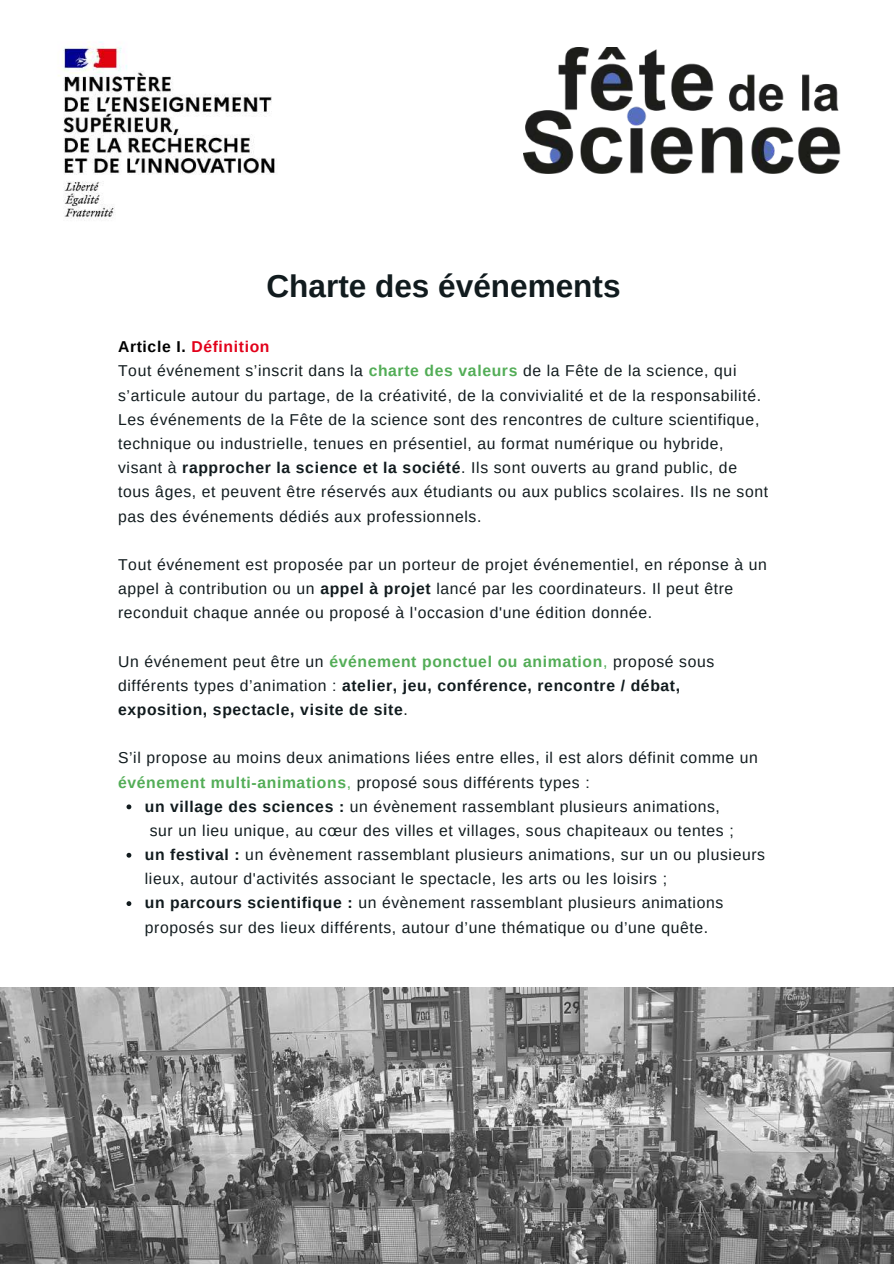
<style>
.page{position:relative;width:894px;height:1264px;background:#fff}
.page>*{position:absolute;margin:0;border:0;box-sizing:border-box;transform-origin:0 0}
.t1{font:700 31.5px "Arimo";color:#111b1e}
.t2{font:15.75px/24.2px "Arimo";letter-spacing:.04em;color:#111b1e}
.t3{font:700 15.75px/24.2px "Arimo";letter-spacing:.04em;color:#111b1e}
.s1{font-weight:700;color:#000}
.s2{font-weight:700;color:#e2001a}
.s3{font-weight:700;color:#53ad57}
.s4{font-weight:700}
.s5{font-weight:400}
.s6{color:#53ad57}
.s7{font-weight:400;color:#53ad57}
</style>
<div class="page">
<img style="left:523px;top:48px;width:317px;height:126px">
<svg style="left:126px;top:804px;width:5px;height:5px"></svg>
<svg style="left:126px;top:852px;width:5px;height:5px"></svg>
<svg style="left:126px;top:901px;width:5px;height:5px"></svg>
<img style="left:0;top:987px;width:893px;height:276px">
<img style="left:58px;top:41px;width:217px;height:180px">
<h1 class="t1" style="left:266px;top:268px;width:355px">Charte des événements</h1>
<p class="t2" style="left:118px;top:335px;width:651px"><span class="s1">Article I.</span> <span class="s2">Définition<br></span>Tout événement s’inscrit dans la <span class="s3">charte des valeurs</span> de la Fête de la science, qui s’articule autour du partage, de la créativité, de la convivialité et de la responsabilité.<br>Les événements de la Fête de la science sont des rencontres de culture scientifique, technique ou industrielle, tenues en présentiel, au format numérique ou hybride, visant à <span class="s4">rapprocher la science et la société</span>. Ils sont ouverts au grand public, de tous âges, et peuvent être réservés aux étudiants ou aux publics scolaires. Ils ne sont pas des événements dédiés aux professionnels.</p>
<p class="t2" style="left:118px;top:552px;width:650px">Tout événement est proposée par un porteur de projet événementiel, en réponse à un appel à contribution ou un <span class="s4">appel à projet</span> lancé par les coordinateurs. Il peut être reconduit chaque année ou proposé à l'occasion d'une édition donnée.</p>
<p class="t3" style="left:118px;top:649px;width:597px"><span class="s5">Un événement peut être un</span> <span class="s6">événement ponctuel ou animation</span><span class="s7">,</span> <span class="s5">proposé sous différents types d’animation :</span> atelier, jeu, conférence, rencontre / débat, exposition, spectacle, visite de site<span class="s5">.</span></p>
<p class="t2" style="left:118px;top:745px;width:641px">S’il propose au moins deux animations liées entre elles, il est alors définit comme un <span class="s3">événement multi-animations</span><span class="s6">,</span> proposé sous différents types :</p>
<p class="t2" style="left:145px;top:794px;width:576px"><span class="s4">un village des sciences :</span> un évènement rassemblant plusieurs animations,</p>
<p class="t2" style="left:150px;top:818px;width:585px">sur un lieu unique, au cœur des villes et villages, sous chapiteaux ou tentes ;</p>
<p class="t2" style="left:145px;top:842px;width:621px"><span class="s4">un festival :</span> un évènement rassemblant plusieurs animations, sur un ou plusieurs</p>
<p class="t2" style="left:145px;top:866px;width:523px">lieux, autour d'activités associant le spectacle, les arts ou les loisirs ;</p>
<p class="t2" style="left:145px;top:890px;width:580px"><span class="s4">un parcours scientifique :</span> un évènement rassemblant plusieurs animations</p>
<p class="t2" style="left:145px;top:915px;width:564px">proposés sur des lieux différents, autour d’une thématique ou d’une quête.</p>
</div>
